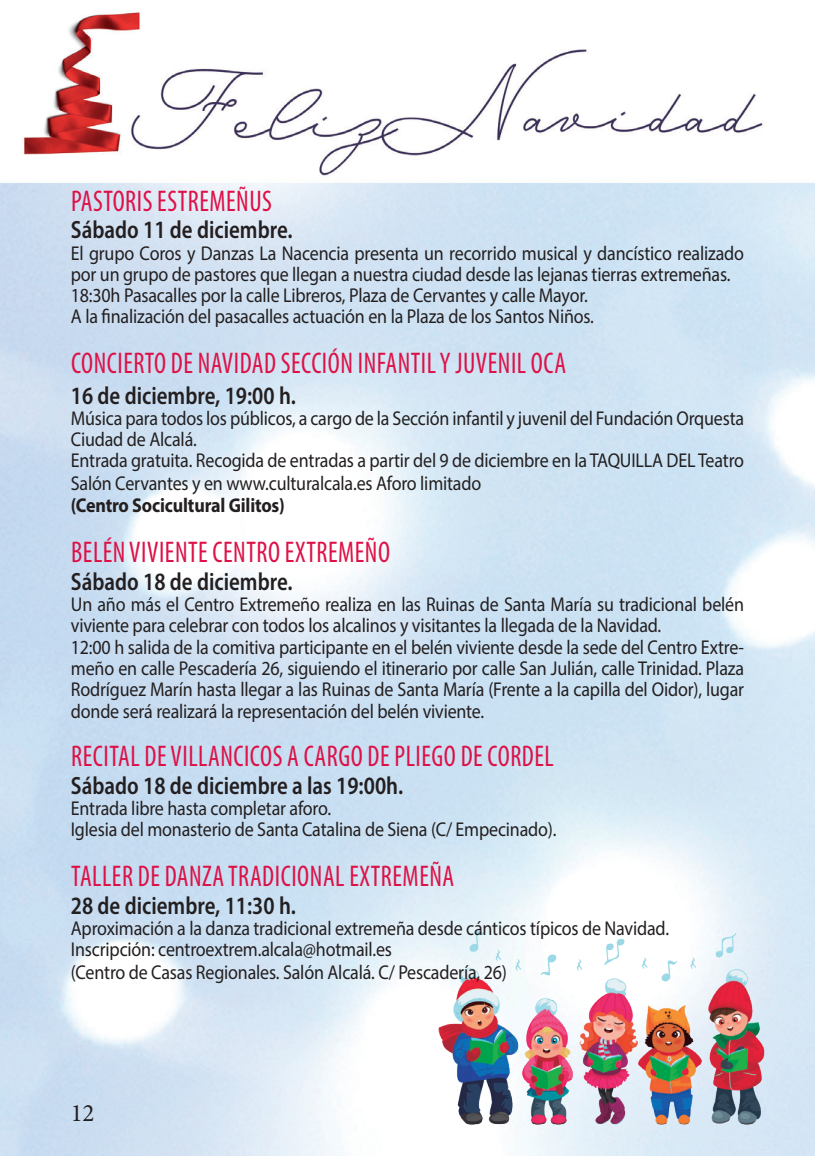
<style>
.page{position:relative;width:815px;height:1156px;background:#fff}
.page>*{position:absolute;margin:0;border:0;box-sizing:border-box;transform-origin:0 0}
.TÍTULOS{font:condensed 30px "Myriad Pro";letter-spacing:.02em;color:#dd1147;scale:.9 1}
.SUBTÍTULOS{font:condensed 30px "Myriad Pro";letter-spacing:.02em;color:#dd1147;scale:.9 1}
.CUERPO_NORMAL{font:condensed 30px "Myriad Pro";letter-spacing:.02em;color:#dd1147;scale:.9 1}
.SUBTÍTULOS-2{font:600 semi-condensed 25px "Myriad Pro";color:#231f20;scale:.9 1}
.t1{font:25px "Minion Pro";color:#231f20}
.CUERPO_NORMAL-2{font:20px/21.2px "Myriad Pro";letter-spacing:-.01em;color:#231f20;scale:.9 1}
.CUERPO_NORMAL-3{font:700 20px "Myriad Pro";letter-spacing:-.01em;color:#231f20;scale:.9 1}
</style>
<div class="page">
<img style="left:0;top:12px;width:815px;height:1143px">
<img style="left:426px;top:922px;width:346px;height:228px">
<p class="TÍTULOS" style="left:71px;top:183px;width:225px">PASTORIS ESTREMEÑUS</p>
<p class="SUBTÍTULOS-2" style="left:71px;top:214px;width:248px">Sábado 11 de diciembre.</p>
<p class="CUERPO_NORMAL-2" style="left:71px;top:242px;width:750px">El grupo Coros y Danzas La Nacencia presenta un recorrido musical y dancístico realizado por un grupo de pastores que llegan a nuestra ciudad desde las lejanas tierras extremeñas.</p>
<p class="CUERPO_NORMAL-2" style="left:71px;top:284px;width:576px">18:30h Pasacalles por la calle Libreros, Plaza de Cervantes y calle Mayor.</p>
<p class="CUERPO_NORMAL-2" style="left:71px;top:306px;width:583px">A la finalización del pasacalles actuación en la Plaza de los Santos Niños.</p>
<p class="SUBTÍTULOS" style="left:71px;top:345px;width:551px">CONCIERTO DE NAVIDAD SECCIÓN INFANTIL Y JUVENIL OCA</p>
<p class="SUBTÍTULOS-2" style="left:71px;top:379px;width:252px">16 de diciembre, 19:00 h.</p>
<p class="CUERPO_NORMAL-2" style="left:71px;top:407px;width:750px">Música para todos los públicos, a cargo de la Sección infantil y juvenil del Fundación Orquesta<br>Ciudad de Alcalá.</p>
<p class="CUERPO_NORMAL-2" style="left:71px;top:449px;width:750px;line-height:22.5px">Entrada gratuita. Recogida de entradas a partir del 9 de diciembre en la TAQUILLA DEL Teatro<br>Salón Cervantes y en www.culturalcala.es Aforo limitado</p>
<p class="CUERPO_NORMAL-3" style="left:71px;top:492px;width:239px">(Centro Socicultural Gilitos)</p>
<p class="TÍTULOS" style="left:71px;top:534px;width:356px">BELÉN VIVIENTE CENTRO EXTREMEÑO</p>
<p class="SUBTÍTULOS-2" style="left:71px;top:565px;width:248px">Sábado 18 de diciembre.</p>
<p class="CUERPO_NORMAL-2" style="left:71px;top:593px;width:749px">Un año más el Centro Extremeño realiza en las Ruinas de Santa María su tradicional belén viviente para celebrar con todos los alcalinos y visitantes la llegada de la Navidad.</p>
<p class="CUERPO_NORMAL-2" style="left:71px;top:636px;width:750px;text-align:justify">12:00 h salida de la comitiva participante en el belén viviente desde la sede del Centro Extre&shy;meño en calle Pescadería 26, siguiendo el itinerario por calle San Julián, calle Trinidad. Plaza Rodríguez Marín hasta llegar a las Ruinas de Santa María (Frente a la capilla del Oidor), lugar donde será realizará la representación del belén viviente.</p>
<p class="CUERPO_NORMAL" style="left:71px;top:738px;width:538px">RECITAL DE VILLANCICOS A CARGO DE PLIEGO DE CORDEL</p>
<p class="SUBTÍTULOS-2" style="left:71px;top:769px;width:371px">Sábado 18 de diciembre a las 19:00h.</p>
<p class="CUERPO_NORMAL-2" style="left:71px;top:797px;width:291px">Entrada libre hasta completar aforo.</p>
<p class="CUERPO_NORMAL-2" style="left:71px;top:818px;width:541px">Iglesia del monasterio de Santa Catalina de Siena (C/ Empecinado).</p>
<p class="TÍTULOS" style="left:71px;top:858px;width:427px">TALLER DE DANZA TRADICIONAL EXTREMEÑA</p>
<p class="SUBTÍTULOS-2" style="left:71px;top:889px;width:252px">28 de diciembre, 11:30 h.</p>
<p class="CUERPO_NORMAL-2" style="left:71px;top:917px;width:666px">Aproximación a la danza tradicional extremeña desde cánticos típicos de Navidad.</p>
<p class="CUERPO_NORMAL-2" style="left:71px;top:938px;width:358px">Inscripción: centroextrem.alcala@hotmail.es</p>
<p class="CUERPO_NORMAL-2" style="left:71px;top:961px;width:486px">(Centro de Casas Regionales. Salón Alcalá. C/ Pescadería, 26)</p>
<p class="t1" style="left:71px;top:1095px;width:25px">12</p>
</div>
